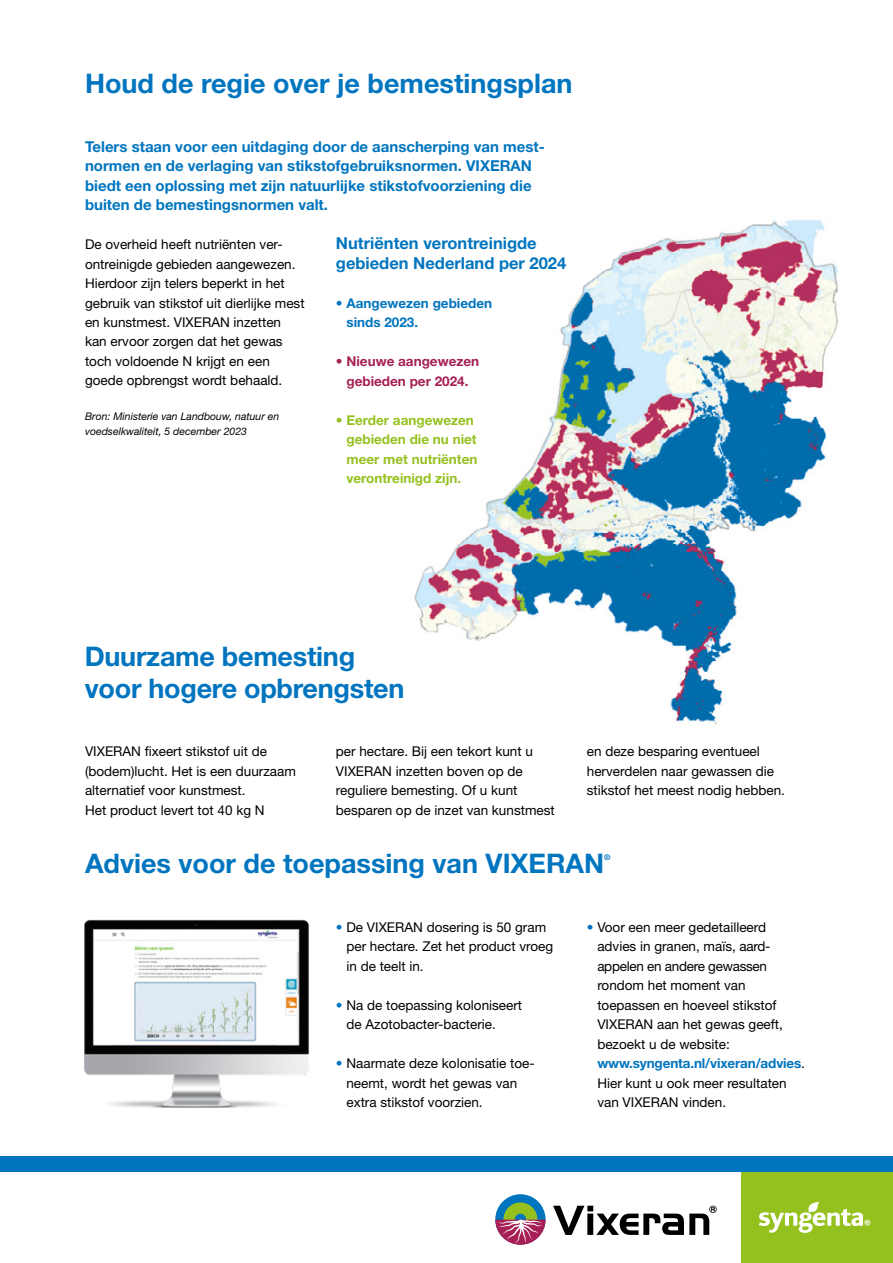
<style>
.page{position:relative;width:893px;height:1263px;background:#fff}
.page>*{position:absolute;margin:0;border:0;box-sizing:border-box;transform-origin:0 0}
.t1{font:700 27px/32.4px "Helvetica Neue LT Std";color:#0075bf}
.t2{font:700 16.5px/19.8px "Helvetica Neue LT Std";color:#0075bf}
.t3{font:700 15px/19.5px "Helvetica Neue LT Std";color:#0075bf}
.t4{font:13.5px/19.5px "Helvetica Neue LT Std";color:#000}
.t5{font:700 13.5px/19.5px "Helvetica Neue LT Std";color:#95c11f}
.t6{font:700 13.5px/19.5px "Helvetica Neue LT Std";color:#a62055;text-align:center}
.t7{font:700 13.5px/19.5px "Helvetica Neue LT Std";color:#0075bf}
.t8{font:italic 10.5px/15px "Helvetica Neue LT Std";color:#000}
.t9{font:700 7.8px "Helvetica Neue LT Std";color:#0075bf}
.s1{font-weight:700;color:#0075bf}
</style>
<div class="page">
<img style="left:414px;top:220px;width:425px;height:505px">
<div style="left:85px;top:132px;width:472px;height:98px;background:#fff"></div>
<img style="left:84px;top:919px;width:225px;height:189px">
<div style="left:741px;top:1172px;width:152px;height:91px;background:#95c11f"></div>
<div style="left:0;top:1157px;width:893px;height:15px;background:#0075bf"></div>
<svg style="left:759px;top:1202px;width:111px;height:31px"></svg>
<div style="left:495px;top:1194px;width:51px;height:50px;background:#0075bf;border-radius:50%"></div>
<div style="left:503px;top:1202px;width:34px;height:34px;background:#95c11f;border-radius:50%"></div>
<svg style="left:515px;top:1214px;width:11px;height:11px"></svg>
<svg style="left:495px;top:1220px;width:51px;height:25px"></svg>
<svg style="left:553px;top:1206px;width:164px;height:29px"></svg>
<h1 class="t1" style="left:85px;top:67px;width:489px">Houd de regie over je bemestingsplan</h1>
<p class="t3" style="left:85px;top:136px;width:460px">Telers staan voor een uitdaging door de aanscherping van mest&shy;normen en de verlaging van stikstofgebruiksnormen. VIXERAN biedt een oplossing met zijn natuurlijke stikstofvoorziening die buiten de bemestingsnormen valt.</p>
<p class="t4" style="left:85px;top:234px;width:221px">De overheid heeft nutriënten ver&shy;ontreinigde gebieden aangewezen.<br>Hierdoor zijn telers beperkt in het gebruik van stikstof uit dierlijke mest en kunstmest. VIXERAN inzetten kan ervoor zorgen dat het gewas toch voldoende N krijgt en een goede opbrengst wordt behaald.</p>
<p class="t8" style="left:85px;top:409px;width:196px">Bron: Ministerie van Landbouw, natuur en voedselkwaliteit, 5 december 2023</p>
<p class="t2" style="left:336px;top:233px;width:232px">Nutriënten verontreinigde gebieden Nederland per 2024</p>
<p class="t7" style="left:346px;top:293px;width:147px;text-indent:-11px">• Aangewezen gebieden sinds 2023.</p>
<p class="t6" style="left:336px;top:351px;width:145px">• Nieuwe aangewezen gebieden per 2024.</p>
<p class="t5" style="left:346px;top:410px;width:132px;text-indent:-11px">• Eerder aangewezen gebieden die nu niet meer met nutriënten verontreinigd zijn.</p>
<h1 class="t1" style="left:85px;top:639px;width:321px">Duurzame bemesting voor hogere opbrengsten</h1>
<p class="t4" style="left:85px;top:741px;width:212px">VIXERAN fixeert stikstof uit de (bodem)lucht. Het is een duurzaam alternatief voor kunstmest.<br>Het product levert tot 40 kg N</p>
<p class="t4" style="left:336px;top:741px;width:220px">per hectare. Bij een tekort kunt u<br>VIXERAN inzetten boven op de reguliere bemesting. Of u kunt besparen op de inzet van kunstmest</p>
<p class="t4" style="left:587px;top:741px;width:200px">en deze besparing eventueel herverdelen naar gewassen die stikstof het meest nodig hebben.</p>
<h1 class="t1" style="left:85px;top:847px;width:521px">Advies voor de toepassing van VIXERAN</h1>
<p class="t9" style="left:604px;top:852px;width:8px">®</p>
<p class="t4" style="left:346px;top:917px;width:208px;text-indent:-11px"><span class="s1">•</span> De VIXERAN dosering is 50 gram per hectare. Zet het product vroeg in de teelt in.</p>
<p class="t4" style="left:346px;top:995px;width:177px;text-indent:-11px"><span class="s1">•</span> Na de toepassing koloniseert de Azotobacter-bacterie.</p>
<p class="t4" style="left:346px;top:1053px;width:188px;text-indent:-11px"><span class="s1">•</span> Naarmate deze kolonisatie toe&shy;neemt, wordt het gewas van extra stikstof voorzien.</p>
<p class="t4" style="left:597px;top:917px;width:209px;text-indent:-11px"><span class="s1">•</span> Voor een meer gedetailleerd advies in granen, maïs, aard&shy;appelen en andere gewassen rondom het moment van toepassen en hoeveel stikstof<br>VIXERAN aan het gewas geeft, bezoekt u de website: <span class="s1">www.syngenta.nl/vixeran/advies</span>.<br>Hier kunt u ook meer resultaten van VIXERAN vinden.</p>
</div>
